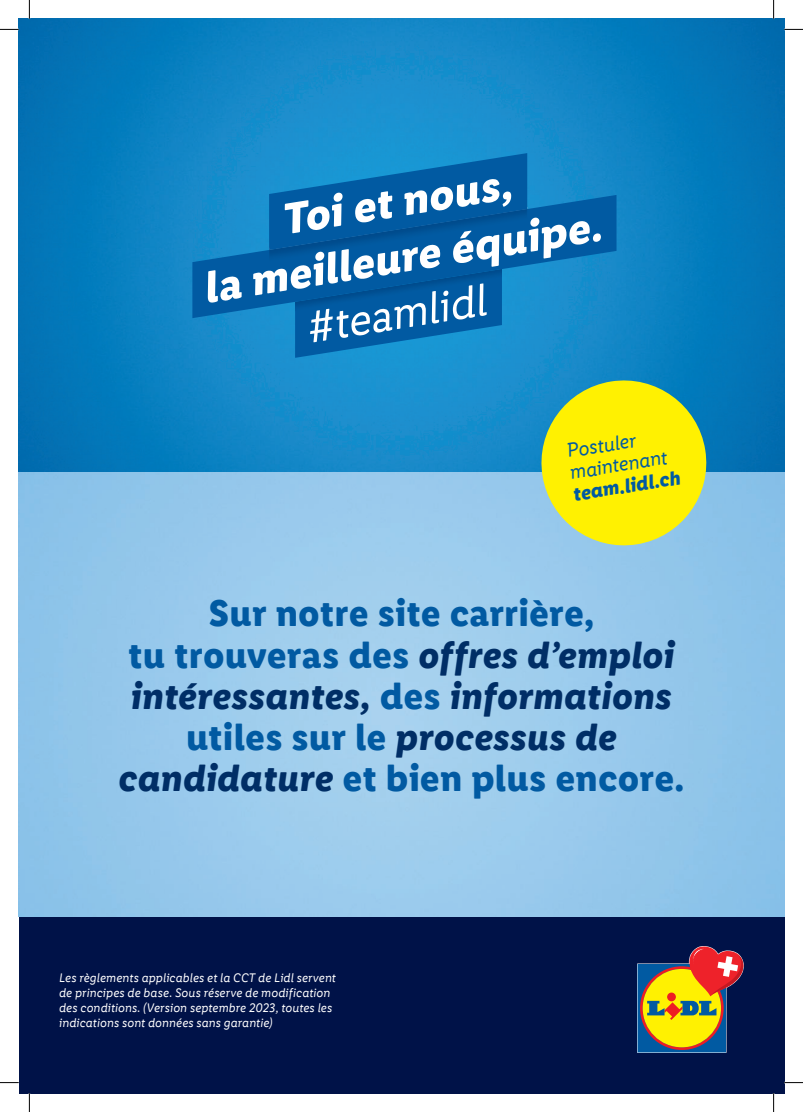
<style>
.page{position:relative;width:803px;height:1112px;background:#fff}
.page>*{position:absolute;margin:0;border:0;box-sizing:border-box;transform-origin:0 0}
.t1{font:700 37.5px/41.2px "Lidl Font Pro";color:#015aa2;text-align:center}
.t2{font:italic 20px/22px "Lidl Font Pro";color:#015aa2}
.t3{font:italic 700 20px "Lidl Font Pro";color:#015aa2}
.t4{font:italic 12.5px/15px "Lidl Font Pro";letter-spacing:.005em;color:#fff}
.s1{font-style:italic;color:#002e66}
</style>
<div class="page">
<div style="left:19px;top:915px;width:765px;height:177px;background:#001248"></div>
<img style="left:19px;top:19px;width:765px;height:896px">
<svg style="left:637px;top:946px;width:107px;height:106px"></svg>
<svg style="left:192px;top:195px;width:424px;height:123px;background:#1079bc"></svg>
<svg style="left:208px;top:270px;width:34px;height:32px"></svg>
<svg style="left:253px;top:153px;width:348px;height:205px;background:#2c83be"></svg>
<svg style="left:535px;top:374px;width:177px;height:177px;background:#c6d744"></svg>
<svg style="left:0;top:29px;width:19px;height:1px"></svg>
<svg style="left:784px;top:29px;width:19px;height:1px"></svg>
<svg style="left:0;top:1082px;width:19px;height:1px"></svg>
<svg style="left:784px;top:1081px;width:19px;height:2px"></svg>
<svg style="left:29px;top:0;width:1px;height:19px"></svg>
<svg style="left:29px;top:1092px;width:1px;height:19px"></svg>
<svg style="left:773px;top:0;width:1px;height:19px"></svg>
<svg style="left:773px;top:1092px;width:1px;height:19px"></svg>
<h2 class="t2" style="left:565px;top:441px;width:100px;rotate:-9deg">Postuler maintenant</h2>
<h2 class="t3" style="left:572px;top:486px;width:110px;rotate:-9deg">team.lidl.ch</h2>
<h1 class="t1" style="left:119px;top:592px;width:567px">Sur notre site carrière,<br>tu trouveras des <span class="s1">offres d’emploi intéressantes,</span> des <span class="s1">informations </span>utiles sur le <span class="s1">processus de candidature</span> et bien plus encore.</h1>
<p class="t4" style="left:59px;top:969px;width:278px">Les règlements applicables et la CCT de Lidl servent de principes de base. Sous réserve de modification des conditions. (Version septembre 2023, toutes les indications sont données sans garantie)</p>
</div>
